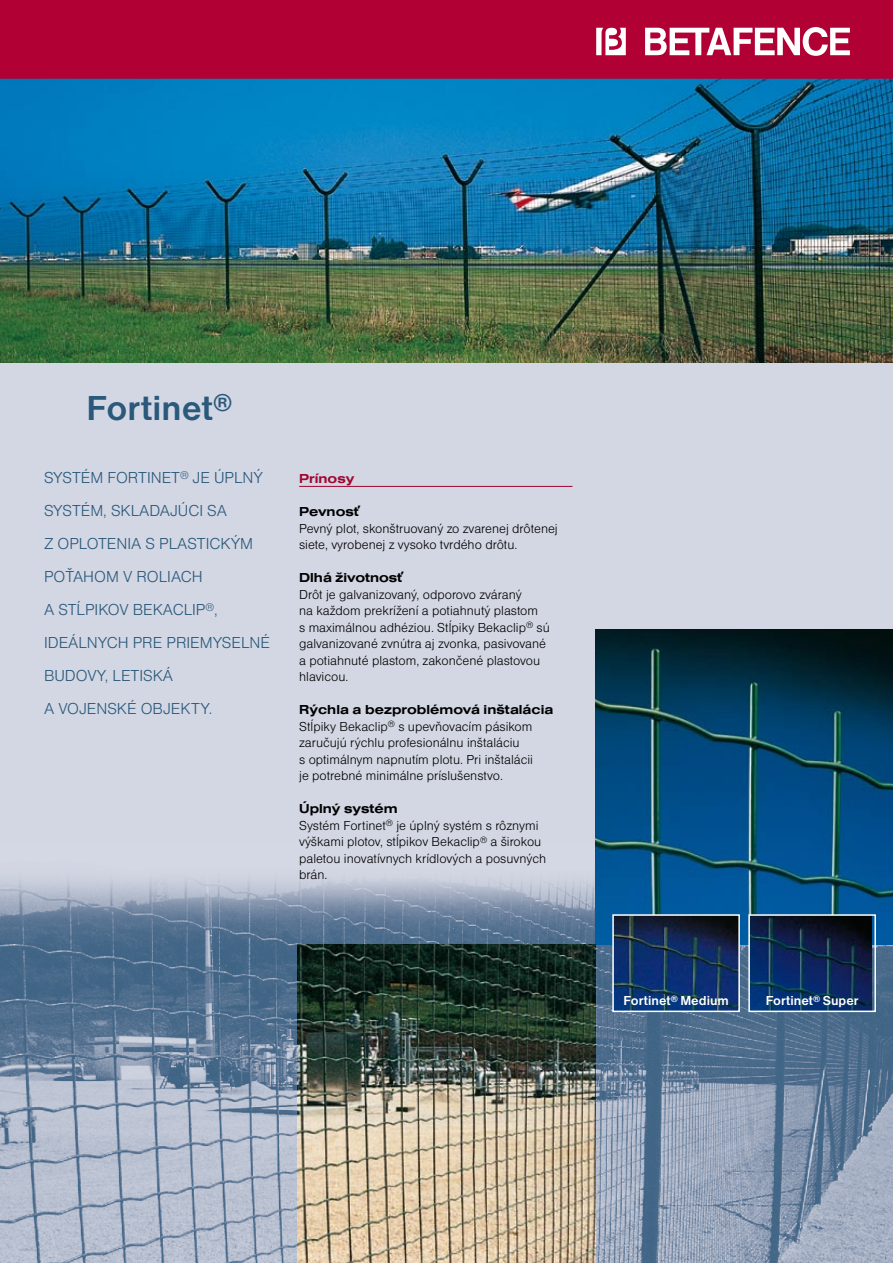
<style>
.page{position:relative;width:893px;height:1263px;background:#fff}
.page>*{position:absolute;margin:0;border:0;box-sizing:border-box;transform-origin:0 0}
.t1{font:700 36px "Nimbus San DCE";color:#2a597b}
.t2{font:16.5px/33px "Nimbus San DCE Ligh";color:#2a597b}
.t3{font:13.5px/16.5px "Nimbus San DCE Ligh";color:#000}
.t4{font:13.5px "Nimbus San DCE Bold Exte";color:#000}
.t5{font:700 13.5px "Nimbus San DCE";color:#fff}
.t6{font:13.5px "Nimbus San DCE Bold Exte";color:#a00631}
</style>
<div class="page">
<div style="left:0;top:316px;width:893px;height:947px;background:#d3d7e3"></div>
<img style="left:0;top:877px;width:893px;height:386px">
<img style="left:0;top:78px;width:893px;height:284px">
<hr style="left:299px;top:486px;width:274px;height:1px;background:#a00631">
<img style="left:595px;top:629px;width:298px;height:315px">
<img style="left:615px;top:917px;width:122px;height:92px">
<div style="left:612px;top:914px;width:128px;height:98px;border:2px solid #fff"></div>
<img style="left:751px;top:917px;width:120px;height:92px">
<div style="left:748px;top:914px;width:128px;height:98px;border:2px solid #fff"></div>
<div style="left:0;top:0;width:893px;height:78px;background:#b10034"></div>
<svg style="left:645px;top:27px;width:205px;height:29px"></svg>
<svg style="left:596px;top:28px;width:30px;height:27px"></svg>
<img style="left:298px;top:944px;width:297px;height:319px">
<h1 class="t1" style="left:87px;top:388px;width:147px">Fortinet<sup>®</sup></h1>
<p class="t2" style="left:44px;top:461px;width:228px">Systém Fortinet<sup>®</sup> je úplný systém, skladajúci sa<br>z oplotenia s plastickým poťahom v roliach<br>a stĺpikov Bekaclip<sup>®</sup>, ideálnych pre priemyselné budovy, letiská<br>a vojenské objekty.</p>
<p class="t6" style="left:299px;top:471px;width:57px">Prínosy</p>
<p class="t4" style="left:299px;top:504px;width:62px">Pevnosť</p>
<p class="t3" style="left:299px;top:520px;width:260px">Pevný plot, skonštruovaný zo zvarenej drôtenej siete, vyrobenej z vysoko tvrdého drôtu.</p>
<p class="t4" style="left:299px;top:570px;width:106px">Dlhá životnosť</p>
<p class="t3" style="left:299px;top:586px;width:252px">Drôt je galvanizovaný, odporovo zváraný<br>na každom prekrížení a potiahnutý plastom<br>s maximálnou adhéziou. Stĺpiky Bekaclip<sup>®</sup> sú galvanizované zvnútra aj zvonka, pasivované a potiahnuté plastom, zakončené plastovou hlavicou.</p>
<p class="t4" style="left:299px;top:702px;width:256px">Rýchla a bezproblémová inštalácia</p>
<p class="t3" style="left:299px;top:718px;width:235px">Stĺpiky Bekaclip<sup>®</sup> s upevňovacím pásikom zaručujú rýchlu profesionálnu inštaláciu<br>s optimálnym napnutím plotu. Pri inštalácii je potrebné minimálne príslušenstvo.</p>
<p class="t4" style="left:299px;top:801px;width:100px">Úplný systém</p>
<p class="t3" style="left:299px;top:817px;width:249px">Systém Fortinet<sup>®</sup> je úplný systém s rôznymi výškami plotov, stĺpikov Bekaclip<sup>®</sup> a širokou paletou inovatívnych krídlových a posuvných brán.</p>
<p class="t5" style="left:623px;top:993px;width:107px">Fortinet<sup>®</sup> Medium</p>
<p class="t5" style="left:766px;top:993px;width:94px">Fortinet<sup>®</sup> Super</p>
</div>
